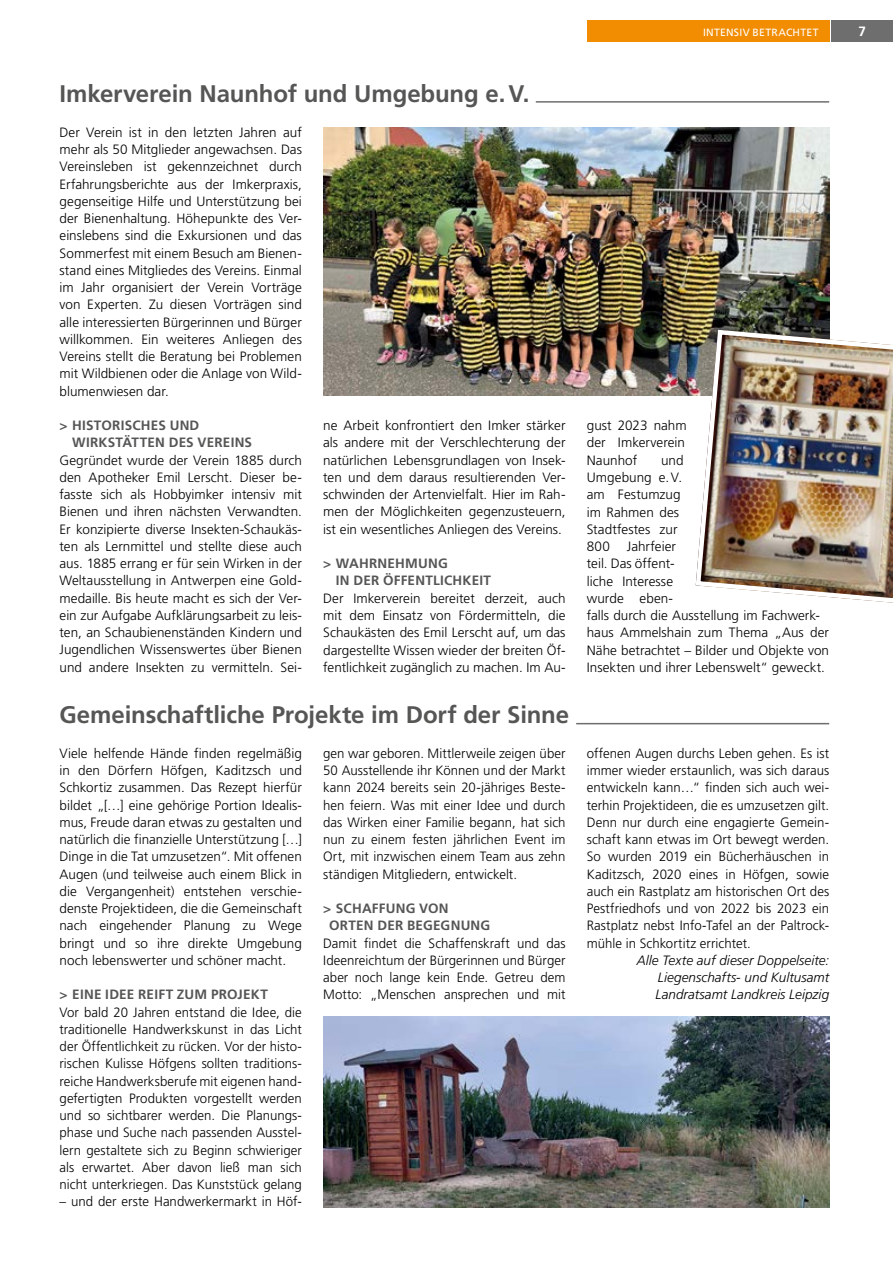
<style>
.page{position:relative;width:893px;height:1263px;background:#fff}
.page>*{position:absolute;margin:0;border:0;box-sizing:border-box;transform-origin:0 0}
.t1{font:700 24px "Frutiger LT Std";letter-spacing:-.005em;color:#565655}
.t2{font:300 13.5px/17.2px "Frutiger LT Std";letter-spacing:.005em;color:#000;text-align:justify}
.t3{font:700 13.5px/17.2px "Frutiger LT Std";letter-spacing:.015em;color:#565655}
.t4{font:italic 300 13.5px/17.2px "Frutiger LT Std";letter-spacing:.005em;color:#000;text-align:justify}
.t5{font:700 13.5px "Frutiger LT Std";color:#fff}
.t6{font:10.5px "Frutiger LT Std";letter-spacing:.025em;color:#fff}
</style>
<div class="page">
<div style="left:587px;top:20px;width:242px;height:22px;background:#f28c00"></div>
<div style="left:831px;top:20px;width:62px;height:22px;background:#6e6e6e"></div>
<hr style="left:536px;top:101px;width:293px;height:2px;background:#6e6e6e">
<hr style="left:576px;top:723px;width:253px;height:1px;background:#6e6e6e">
<img style="left:323px;top:128px;width:506px;height:268px">
<img style="left:323px;top:1017px;width:506px;height:190px">
<img style="left:693px;top:327px;width:200px;height:276px">
<p class="t6" style="left:703px;top:26px;width:117px">INTENSIV BETRACHTET</p>
<p class="t5" style="left:858px;top:23px;width:9px">7</p>
<h1 class="t1" style="left:60px;top:80px;width:472px">Imkerverein Naunhof und Umgebung e.V.</h1>
<p class="t2" style="left:60px;top:124px;width:244px">Der Verein ist in den letzten Jahren auf mehr als 50 Mitglieder angewachsen. Das Vereinsleben ist gekennzeichnet durch Erfahrungsberichte aus der Imkerpraxis, gegenseitige Hilfe und Unterstützung bei der Bienenhaltung. Höhepunkte des Ver&shy;einslebens sind die Exkursionen und das Sommerfest mit einem Besuch am Bienen&shy;stand eines Mitgliedes des Vereins. Einmal im Jahr organisiert der Verein Vorträge von Experten. Zu diesen Vorträgen sind alle interessierten Bürgerinnen und Bürger willkommen. Ein weiteres Anliegen des Vereins stellt die Beratung bei Problemen mit Wildbienen oder die Anlage von Wild&shy;blumenwiesen dar.</p>
<p class="t3" style="left:72px;top:417px;width:181px;text-indent:-13px">&gt; HISTORISCHES UND<br>WIRKSTÄTTEN DES VEREINS</p>
<p class="t2" style="left:60px;top:452px;width:244px">Gegründet wurde der Verein 1885 durch den Apotheker Emil Lerscht. Dieser be&shy;fasste sich als Hobbyimker intensiv mit Bienen und ihren nächsten Verwandten.<br>Er konzipierte diverse Insekten-Schaukäs&shy;ten als Lernmittel und stellte diese auch aus. 1885 errang er für sein Wirken in der Weltausstellung in Antwerpen eine Gold&shy;medaille. Bis heute macht es sich der Ver&shy;ein zur Aufgabe Aufklärungsarbeit zu leis&shy;ten, an Schaubienenständen Kindern und Jugendlichen Wissenswertes über Bienen und andere Insekten zu vermitteln. Sei-</p>
<p class="t2" style="left:323px;top:417px;width:244px">ne Arbeit konfrontiert den Imker stärker als andere mit der Verschlechterung der natürlichen Lebensgrundlagen von Insek&shy;ten und dem daraus resultierenden Ver&shy;schwinden der Artenvielfalt. Hier im Rah&shy;men der Möglichkeiten gegenzusteuern, ist ein wesentliches Anliegen des Vereins.</p>
<p class="t3" style="left:336px;top:555px;width:157px;text-indent:-13px">&gt; WAHRNEHMUNG<br>IN DER ÖFFENTLICHKEIT</p>
<p class="t2" style="left:323px;top:590px;width:244px">Der Imkerverein bereitet derzeit, auch mit dem Einsatz von Fördermitteln, die Schaukästen des Emil Lerscht auf, um das dargestellte Wissen wieder der breiten Öf&shy;fentlichkeit zugänglich zu machen. Im Au-</p>
<h1 class="t1" style="left:60px;top:701px;width:511px">Gemeinschaftliche Projekte im Dorf der Sinne</h1>
<p class="t2" style="left:60px;top:745px;width:244px">Viele helfende Hände finden regelmäßig in den Dörfern Höfgen, Kaditzsch und Schkortiz zusammen. Das Rezept hierfür bildet „[…] eine gehörige Portion Idealis&shy;mus, Freude daran etwas zu gestalten und natürlich die finanzielle Unterstützung […] Dinge in die Tat umzusetzen“. Mit offenen Augen (und teilweise auch einem Blick in die Vergangenheit) entstehen verschie&shy;denste Projektideen, die die Gemeinschaft nach eingehender Planung zu Wege bringt und so ihre direkte Umgebung noch lebenswerter und schöner macht.</p>
<p class="t3" style="left:60px;top:986px;width:210px">&gt; EINE IDEE REIFT ZUM PROJEKT</p>
<p class="t2" style="left:60px;top:1003px;width:244px">Vor bald 20 Jahren entstand die Idee, die traditionelle Handwerkskunst in das Licht der Öffentlichkeit zu rücken. Vor der histo&shy;rischen Kulisse Höfgens sollten traditions&shy;reiche Handwerksberufe mit eigenen hand&shy;gefertigten Produkten vorgestellt werden und so sichtbarer werden. Die Planungs&shy;phase und Suche nach passenden Ausstel&shy;lern gestaltete sich zu Beginn schwieriger als erwartet. Aber davon ließ man sich nicht unterkriegen. Das Kunststück gelang</p>
<p class="t2" style="left:60px;top:1193px;width:244px">– und der erste Handwerkermarkt in Höf-</p>
<p class="t2" style="left:323px;top:745px;width:244px">gen war geboren. Mittlerweile zeigen über 50 Ausstellende ihr Können und der Markt kann 2024 bereits sein 20-jähriges Beste&shy;hen feiern. Was mit einer Idee und durch das Wirken einer Familie begann, hat sich nun zu einem festen jährlichen Event im Ort, mit inzwischen einem Team aus zehn ständigen Mitgliedern, entwickelt.</p>
<p class="t3" style="left:329px;top:900px;width:163px;text-indent:-6px">&gt; SCHAFFUNG VON<br>ORTEN DER BEGEGNUNG</p>
<p class="t2" style="left:323px;top:934px;width:244px">Damit findet die Schaffenskraft und das Ideenreichtum der Bürgerinnen und Bürger aber noch lange kein Ende. Getreu dem Motto: „Menschen ansprechen und mit</p>
<p class="t2" style="left:587px;top:417px;width:101px">gust 2023 nahm der Imkerverein Naunhof</p>
<p class="t2" style="left:587px;top:452px;width:244px;text-align:left;text-indent:74px">und<br>Umgebung e. V.<br>am Festumzug<br>im Rahmen des<br>Stadtfestes zur<br>800 Jahrfeier<br>teil. Das öffent-<br>liche Interesse<br>wurde eben-<br>falls durch die Ausstellung im Fachwerk&shy;haus Ammelshain zum Thema „Aus der<br>Nähe betrachtet – Bilder und Objekte von<br>Insekten und ihrer Lebenswelt“ geweckt.</p>
<p class="t2" style="left:587px;top:745px;width:244px">offenen Augen durchs Leben gehen. Es ist immer wieder erstaunlich, was sich daraus entwickeln kann…“ finden sich auch wei&shy;terhin Projektideen, die es umzusetzen gilt.<br>Denn nur durch eine engagierte Gemein&shy;schaft kann etwas im Ort bewegt werden.<br>So wurden 2019 ein Bücherhäuschen in Kaditzsch, 2020 eines in Höfgen, sowie auch ein Rastplatz am historischen Ort des Pestfriedhofs und von 2022 bis 2023 ein Rastplatz nebst Info-Tafel an der Paltrock&shy;mühle in Schkortitz errichtet.</p>
<p class="t4" style="left:655px;top:952px;width:175px;text-indent:-19px">Alle Texte auf dieser Doppelseite:<br>Liegenschafts- und Kultusamt Landratsamt Landkreis Leipzig</p>
</div>
